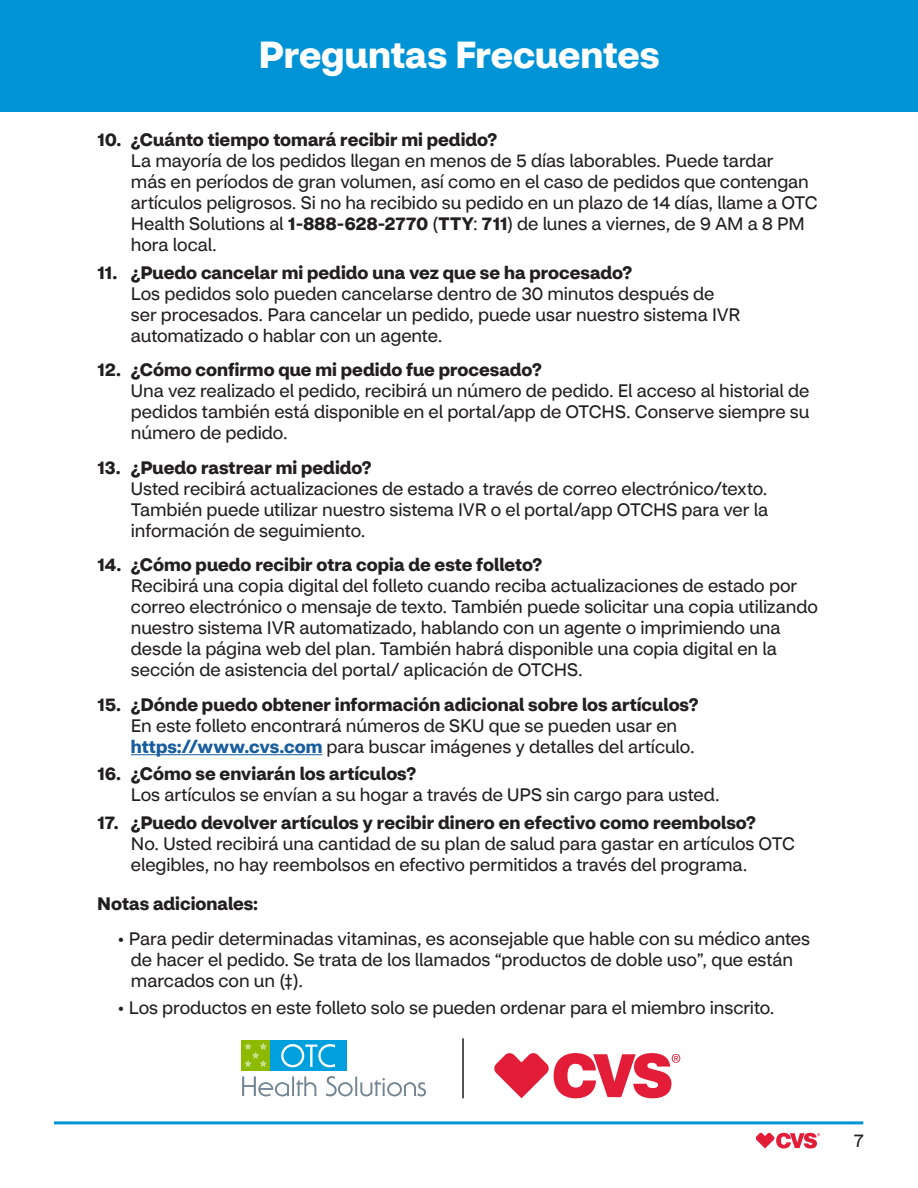
<style>
.page{position:relative;width:918px;height:1188px;background:#fff}
.page>*{position:absolute;margin:0;border:0;box-sizing:border-box;transform-origin:0 0}
.Page_-_Heading{font:700 37.5px "CVS Health Sans";letter-spacing:-.005em;color:#fff}
.Bullets{font:18px/21px "CVS Health Sans";letter-spacing:-.005em;color:#231f20}
.body{font:700 18px "CVS Health Sans";color:#231f20}
.s1{font-weight:700}
.s2{font-weight:700;color:#175d9e}
.s3{font-family:"CVS Health Sans Cd"}
</style>
<div class="page">
<svg style="left:756px;top:1133px;width:64px;height:15px"></svg>
<div style="left:0;top:0;width:918px;height:111px;background:#0094d7"></div>
<hr style="left:131px;top:754px;width:191px;height:1px;background:#175d9e">
<div style="left:242px;top:1040px;width:105px;height:30px;background:#009fde"></div>
<div style="left:242px;top:1040px;width:28px;height:30px;background:#8bba00"></div>
<svg style="left:281px;top:1044px;width:54px;height:23px"></svg>
<svg style="left:244px;top:1043px;width:23px;height:24px"></svg>
<svg style="left:242px;top:1077px;width:75px;height:19px"></svg>
<svg style="left:326px;top:1076px;width:100px;height:20px"></svg>
<svg style="left:494px;top:1053px;width:186px;height:45px"></svg>
<hr style="left:462px;top:1038px;width:2px;height:60px;background:#231f20">
<hr style="left:54px;top:1121px;width:809px;height:3px;background:#0094d7">
<h1 class="Page_-_Heading" style="left:259px;top:31px;width:402px">Preguntas Frecuentes</h1>
<p class="Bullets" style="left:131px;top:129px;width:688px;text-indent:-34px"><span class="s1">10. ¿Cuánto tiempo tomará recibir mi pedido?<br></span>La mayoría de los pedidos llegan en menos de 5 días laborables. Puede tardar<br>más en períodos de gran volumen, así como en el caso de pedidos que contengan artículos peligrosos. Si no ha recibido su pedido en un plazo de 14 días, llame a OTC Health Solutions al <span class="s1">1-888-628-2770</span> (<span class="s1">TTY</span>: <span class="s1">711</span>) de lunes a viernes, de 9 AM a 8 PM hora local.</p>
<p class="Bullets" style="left:131px;top:262px;width:611px;text-indent:-34px"><span class="s1">11. ¿Puedo cancelar mi pedido una vez que se ha procesado?<br></span>Los pedidos solo pueden cancelarse dentro de 30 minutos después de ser procesados. Para cancelar un pedido, puede usar nuestro sistema IVR automatizado o hablar con un agente.</p>
<p class="Bullets" style="left:131px;top:359px;width:680px;text-indent:-34px"><span class="s1">12. ¿Cómo confirmo que mi pedido fue procesado?<br></span>Una vez realizado el pedido, recibirá un número de pedido. El acceso al historial de pedidos también está disponible en el portal/app de OTCHS. Conserve siempre su número de pedido.</p>
<p class="Bullets" style="left:131px;top:457px;width:639px;text-indent:-34px"><span class="s1">13. ¿Puedo rastrear mi pedido?<br></span>Usted recibirá actualizaciones de estado a través de correo electrónico/texto.<br>También puede utilizar nuestro sistema IVR o el portal/app OTCHS para ver la información de seguimiento.</p>
<p class="Bullets" style="left:131px;top:554px;width:688px;text-indent:-34px"><span class="s1">14. ¿Cómo puedo recibir otra copia de este folleto?<br></span>Recibirá una copia digital del folleto cuando reciba actualizaciones de estado por correo electrónico o mensaje de texto. También puede solicitar una copia utilizando nuestro sistema IVR automatizado, hablando con un agente o imprimiendo una desde la página web del plan. También habrá disponible una copia digital en la sección de asistencia del portal/ aplicación de OTCHS.</p>
<p class="Bullets" style="left:131px;top:694px;width:569px;text-indent:-34px"><span class="s1">15. ¿Dónde puedo obtener información adicional sobre los artículos?<br></span>En este folleto encontrará números de SKU que se pueden usar en <span class="s2">https://www.cvs.com</span> para buscar imágenes y detalles del artículo.</p>
<p class="Bullets" style="left:131px;top:764px;width:590px;text-indent:-34px"><span class="s1">16. ¿Cómo se enviarán los artículos?<br></span>Los artículos se envían a su hogar a través de UPS sin cargo para usted.</p>
<p class="Bullets" style="left:131px;top:812px;width:665px;text-indent:-34px"><span class="s1">17. ¿Puedo devolver artículos y recibir dinero en efectivo como reembolso?<br></span>No. Usted recibirá una cantidad de su plan de salud para gastar en artículos OTC elegibles, no hay reembolsos en efectivo permitidos a través del programa.</p>
<p class="body" style="left:97px;top:892px;width:163px">Notas adicionales:</p>
<p class="Bullets" style="left:131px;top:928px;width:681px;text-indent:-14px">• Para pedir determinadas vitaminas, es aconsejable que hable con su médico antes de hacer el pedido. Se trata de los llamados “productos de doble uso”, que están marcados con un (<span class="s3">‡</span>).</p>
<p class="Bullets" style="left:117px;top:998px;width:659px">• Los productos en este folleto solo se pueden ordenar para el miembro inscrito.</p>
<p class="Bullets" style="left:854px;top:1131px;width:12px">7</p>
</div>
